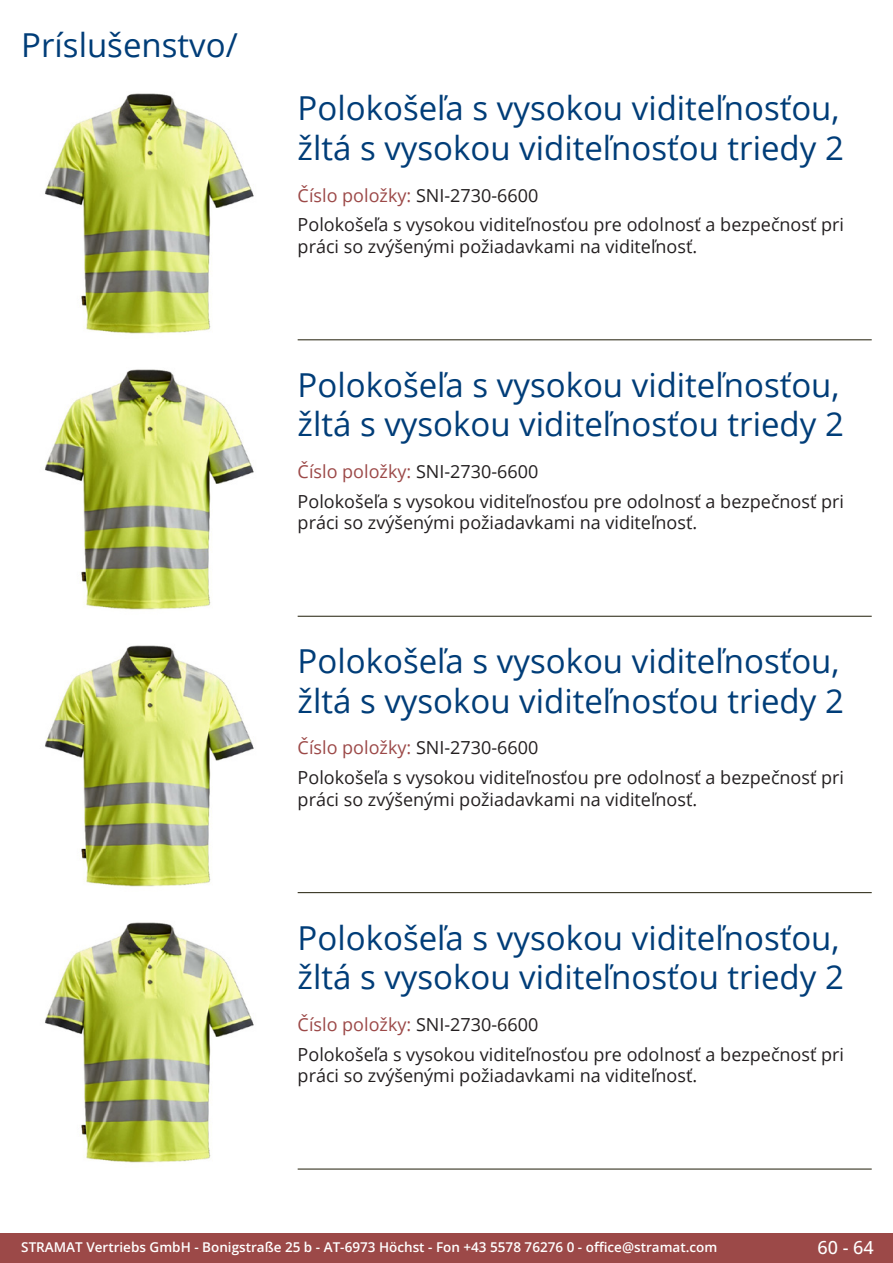
<style>
.page{position:relative;width:893px;height:1263px;background:#fff}
.page>*{position:absolute;margin:0;border:0;box-sizing:border-box;transform-origin:0 0}
.Produkttitel{font:33px/39.6px "Open Sans";color:#003d78}
.RastTitel{font:33px "Open Sans";color:#003d78}
.Beschreibung_Text{font:18px/21.6px "Open Sans";color:#231f20}
.TechDaten_Überschrif{font:18px "Open Sans";color:#9c4948}
.t1{font:500 18px "Open Sans";color:#fff}
.t2{font:600 13.5px "Open Sans";color:#fff}
.s1{color:#231f20}
</style>
<div class="page">
<div style="left:0;top:1233px;width:893px;height:30px;background:#9c4948"></div>
<hr style="left:298px;top:340px;width:574px;height:1px;background:#201d08">
<hr style="left:298px;top:616px;width:574px;height:1px;background:#201d08">
<hr style="left:298px;top:892px;width:574px;height:1px;background:#201d08">
<hr style="left:298px;top:1169px;width:574px;height:1px;background:#201d08">
<img style="left:45px;top:93px;width:209px;height:241px">
<img style="left:45px;top:369px;width:209px;height:241px">
<img style="left:45px;top:645px;width:209px;height:242px">
<img style="left:45px;top:922px;width:209px;height:241px">
<p class="RastTitel" style="left:21px;top:22px;width:218px">Príslušenstvo/</p>
<p class="Produkttitel" style="left:298px;top:88px;width:548px">Polokošeľa s vysokou viditeľnosťou, žltá s vysokou viditeľnosťou triedy 2</p>
<p class="TechDaten_Überschrif" style="left:298px;top:183px;width:242px">Číslo položky: <span class="s1">SNI-2730-6600</span></p>
<p class="Beschreibung_Text" style="left:298px;top:214px;width:548px">Polokošeľa s vysokou viditeľnosťou pre odolnosť a bezpečnosť pri práci so zvýšenými požiadavkami na viditeľnosť.</p>
<p class="Produkttitel" style="left:298px;top:364px;width:548px">Polokošeľa s vysokou viditeľnosťou, žltá s vysokou viditeľnosťou triedy 2</p>
<p class="TechDaten_Überschrif" style="left:298px;top:459px;width:242px">Číslo položky: <span class="s1">SNI-2730-6600</span></p>
<p class="Beschreibung_Text" style="left:298px;top:490px;width:548px">Polokošeľa s vysokou viditeľnosťou pre odolnosť a bezpečnosť pri práci so zvýšenými požiadavkami na viditeľnosť.</p>
<p class="Produkttitel" style="left:298px;top:640px;width:548px">Polokošeľa s vysokou viditeľnosťou, žltá s vysokou viditeľnosťou triedy 2</p>
<p class="TechDaten_Überschrif" style="left:298px;top:735px;width:242px">Číslo položky: <span class="s1">SNI-2730-6600</span></p>
<p class="Beschreibung_Text" style="left:298px;top:766px;width:548px">Polokošeľa s vysokou viditeľnosťou pre odolnosť a bezpečnosť pri práci so zvýšenými požiadavkami na viditeľnosť.</p>
<p class="Produkttitel" style="left:298px;top:917px;width:548px">Polokošeľa s vysokou viditeľnosťou, žltá s vysokou viditeľnosťou triedy 2</p>
<p class="TechDaten_Überschrif" style="left:298px;top:1012px;width:242px">Číslo položky: <span class="s1">SNI-2730-6600</span></p>
<p class="Beschreibung_Text" style="left:298px;top:1043px;width:548px">Polokošeľa s vysokou viditeľnosťou pre odolnosť a bezpečnosť pri práci so zvýšenými požiadavkami na viditeľnosť.</p>
<p class="t2" style="left:21px;top:1238px;width:698px">STRAMAT Vertriebs GmbH - Bonigstraße 25 b - AT-6973 Höchst - Fon +43 5578 76276 0 - office@stramat.com</p>
<p class="t1" style="left:817px;top:1234px;width:58px">60 - 64</p>
</div>
